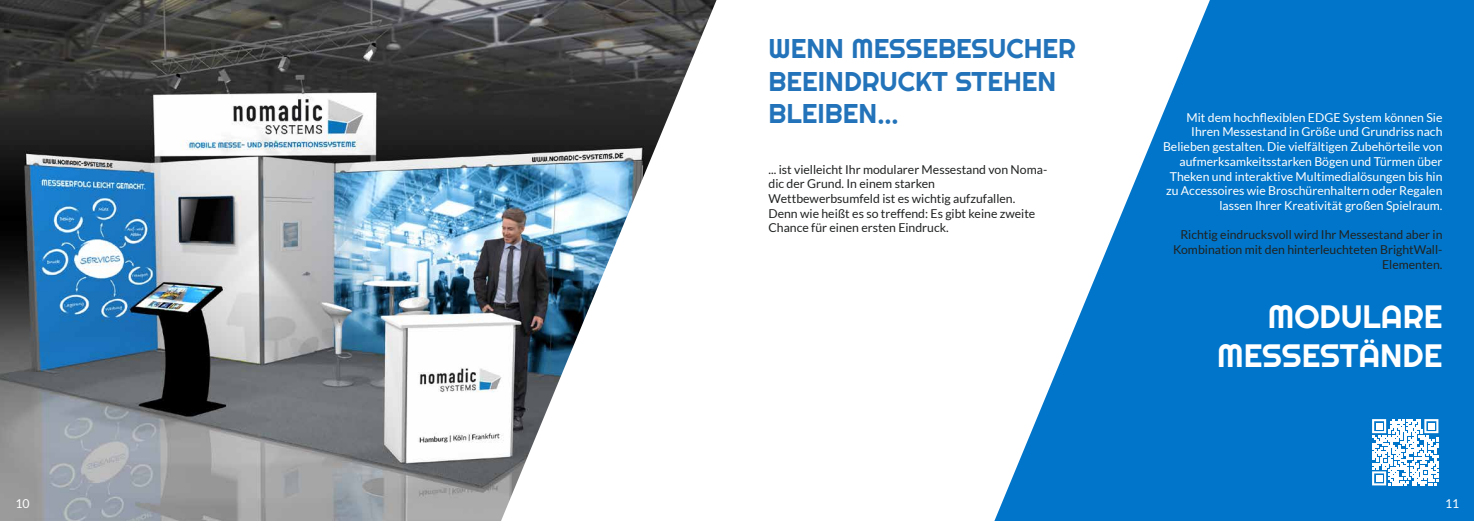
<style>
.page{position:relative;width:1474px;height:521px;background:#fff}
.page>*{position:absolute;margin:0;border:0;box-sizing:border-box;transform-origin:0 0}
.t1{font:32.38px/38.9px "Righteous";color:#fff;text-align:right}
.t2{font:27.12px/32.6px "Righteous";color:#2273b9}
.t3{font:12.25px/14.7px "Lato";color:#fff;text-align:right}
.t4{font:12.25px/14.7px "Lato";color:#202221;text-align:right}
</style>
<div class="page">
<img style="left:0;top:0;width:501px;height:521px">
<svg style="left:501px;top:0;width:216px;height:521px"></svg>
<svg style="left:994px;top:0;width:479px;height:521px;fill:#0075c9"></svg>
<svg style="left:1371px;top:419px;width:67px;height:66px"></svg>
<h2 class="t2" style="left:768px;top:32px;width:309px">WENN MESSEBESUCHER<br>BEEINDRUCKT STEHEN<br>BLEIBEN...</h2>
<p class="t4" style="left:768px;top:162px;width:280px;text-align:left">... ist vielleicht Ihr modularer Messestand von Noma&shy;dic der Grund. In einem starken Wettbewerbsumfeld ist es wichtig aufzufallen.<br>Denn wie heißt es so treffend: Es gibt keine zweite Chance für einen ersten Eindruck.</p>
<p class="t3" style="left:1162px;top:110px;width:281px">Mit dem hochflexiblen EDGE System können Sie Ihren Messestand in Größe und Grundriss nach Belieben gestalten. Die vielfältigen Zubehörteile von aufmerksamkeitsstarken Bögen und Türmen über Theken und interaktive Multimedialösungen bis hin zu Accessoires wie Broschürenhaltern oder Regalen lassen Ihrer Kreativität großen Spielraum.</p>
<p class="t4" style="left:1173px;top:227px;width:271px">Richtig eindrucksvoll wird Ihr Messestand aber in<br>Kombination mit den hinterleuchteten BrightWall-<br>Elementen.</p>
<h1 class="t1" style="left:1217px;top:297px;width:227px">MODULARE<br>MESSESTÄNDE</h1>
<p class="t3" style="left:15px;top:496px;width:16px">10</p>
<p class="t3" style="left:1444px;top:496px;width:16px">11</p>
</div>
